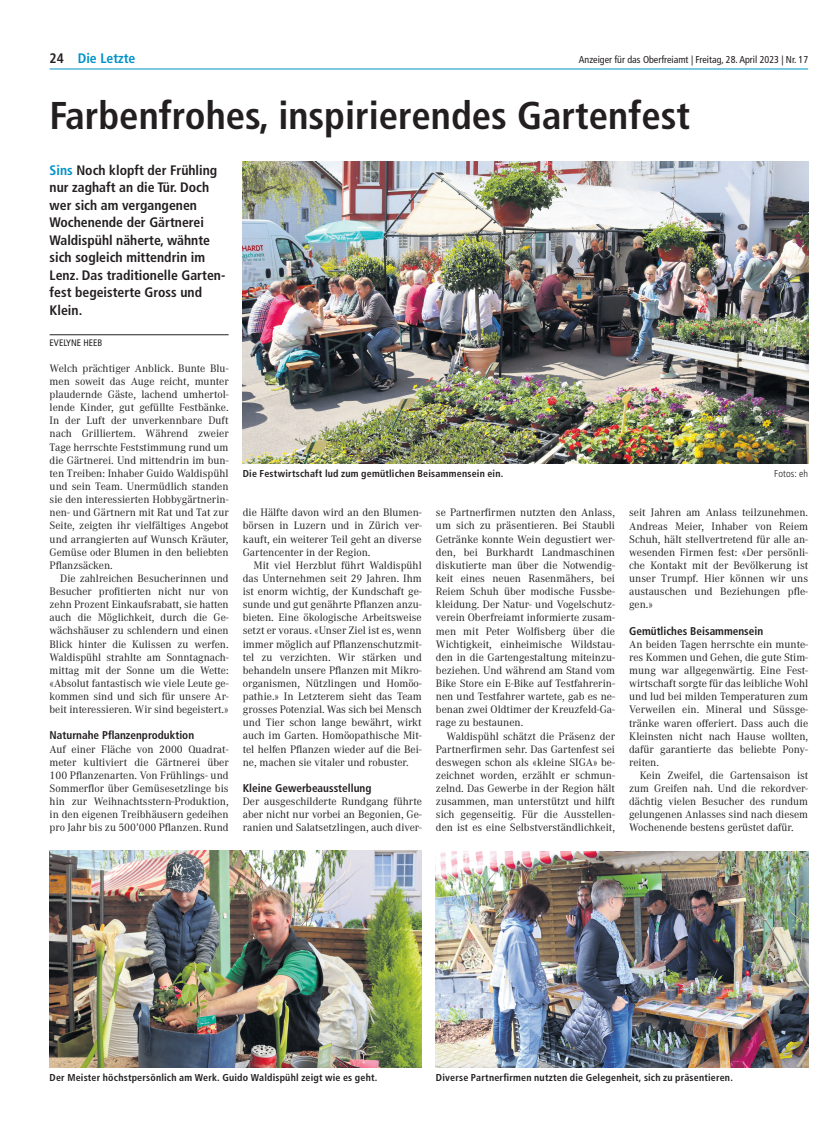
<style>
.page{position:relative;width:833px;height:1134px;background:#fff}
.page>*{position:absolute;margin:0;border:0;box-sizing:border-box;transform-origin:0 0}
.t1{font:700 condensed 38.75px "Frutiger LT Pro";color:#231f20}
.t2{font:700 condensed 13.75px/17.5px "Frutiger LT Pro";color:#231f20}
.t3{font:700 condensed 13.75px "Frutiger LT Pro";color:#0092c8}
.t4{font:11.25px/13.1px "Corporate A";color:#231f20;text-align:justify}
.t5{font:700 condensed 11.25px "Frutiger LT Pro";color:#231f20}
.t6{font:700 condensed 10px "Frutiger LT Pro";letter-spacing:.02em;color:#231f20}
.t7{font:condensed 10px "Frutiger LT Pro";color:#231f20}
.t8{font:300 condensed 10px "Frutiger LT Pro";letter-spacing:.01em;color:#231f20}
.t9{font:condensed 9.38px "Frutiger LT Pro";color:#231f20}
.s1{color:#231f20}
.s2{color:#0092c8}
</style>
<div class="page">
<hr style="left:50px;top:69px;width:758px;height:1px;background:#0092c8">
<hr style="left:50px;top:335px;width:179px;height:1px;background:#231f20">
<img style="left:50px;top:851px;width:372px;height:216px">
<img style="left:243px;top:162px;width:565px;height:302px">
<img style="left:436px;top:851px;width:372px;height:217px">
<p class="t3" style="left:50px;top:51px;width:87px"><span class="s1">24</span> Die Letzte</p>
<p class="t7" style="left:579px;top:54px;width:231px">Anzeiger für das Oberfreiamt | Freitag, 28. April 2023 | Nr. 17</p>
<h1 class="t1" style="left:50px;top:93px;width:642px">Farbenfrohes, inspirierendes Gartenfest</h1>
<p class="t2" style="left:50px;top:161px;width:177px"><span class="s2">Sins</span> Noch klopft der Frühling nur zaghaft an die Tür. Doch wer sich am vergangenen<br>Wochenende der Gärtnerei<br>Waldispühl näherte, wähnte sich sogleich mittendrin im<br>Lenz. Das traditionelle Garten&shy;fest begeisterte Gross und<br>Klein.</p>
<p class="t9" style="left:50px;top:337px;width:54px">EVELYNE HEEB</p>
<p class="t4" style="left:50px;top:361px;width:180px">Welch prächtiger Anblick. Bunte Blu&shy;men soweit das Auge reicht, munter plaudernde Gäste, lachend umhertol&shy;lende Kinder, gut gefüllte Festbänke.<br>In der Luft der unverkennbare Duft nach Grilliertem. Während zweier Tage herrschte Feststimmung rund um die Gärtnerei. Und mittendrin im bun&shy;ten Treiben: Inhaber Guido Waldispühl und sein Team. Unermüdlich standen sie den interessierten Hobbygärtnerin&shy;nen- und Gärtnern mit Rat und Tat zur Seite, zeigten ihr vielfältiges Angebot und arrangierten auf Wunsch Kräuter, Gemüse oder Blumen in den beliebten Pflanzsäcken.</p>
<p class="t4" style="left:50px;top:571px;width:180px;text-indent:11px">Die zahlreichen Besucherinnen und Besucher profitierten nicht nur von zehn Prozent Einkaufsrabatt, sie hatten auch die Möglichkeit, durch die Ge&shy;wächshäuser zu schlendern und einen Blick hinter die Kulissen zu werfen.<br>Waldispühl strahlte am Sonntagnach&shy;mittag mit der Sonne um die Wette: «Absolut fantastisch wie viele Leute ge&shy;kommen sind und sich für unsere Ar&shy;beit interessieren. Wir sind begeistert.»</p>
<p class="t5" style="left:50px;top:729px;width:146px">Naturnahe Pflanzenproduktion</p>
<p class="t4" style="left:50px;top:742px;width:180px">Auf einer Fläche von 2000 Quadrat&shy;meter kultiviert die Gärtnerei über 100 Pflanzenarten. Von Frühlings- und Sommerflor über Gemüsesetzlinge bis hin zur Weihnachtsstern-Produktion, in den eigenen Treibhäusern gedeihen pro Jahr bis zu 500’000 Pflanzen. Rund</p>
<p class="t6" style="left:243px;top:467px;width:262px">Die Festwirtschaft lud zum gemütlichen Beisammensein ein.</p>
<p class="t8" style="left:774px;top:468px;width:35px">Fotos: eh</p>
<p class="t4" style="left:436px;top:506px;width:180px">se Partnerfirmen nutzten den Anlass, um sich zu präsentieren. Bei Staubli Getränke konnte Wein degustiert wer&shy;den, bei Burkhardt Landmaschinen diskutierte man über die Notwendig&shy;keit eines neuen Rasenmähers, bei Reiem Schuh über modische Fussbe&shy;kleidung. Der Natur- und Vogelschutz&shy;verein Oberfreiamt informierte zusam&shy;men mit Peter Wolfisberg über die Wichtigkeit, einheimische Wildstau&shy;den in die Gartengestaltung miteinzu&shy;beziehen. Und während am Stand vom Bike Store ein E-Bike auf Testfahrerin&shy;nen und Testfahrer wartete, gab es ne&shy;benan zwei Oldtimer der Kreuzfeld-Ga&shy;rage zu bestaunen.</p>
<p class="t4" style="left:436px;top:729px;width:180px;text-align:left;text-indent:11px">Waldispühl schätzt die Präsenz der Partnerfirmen sehr. Das Gartenfest sei deswegen schon als «kleine SIGA» be&shy;zeichnet worden, erzählt er schmun&shy;zelnd. Das Gewerbe in der Region hält zusammen, man unterstützt und hilft sich gegenseitig. Für die Ausstellen-- den ist es eine Selbstverständlichkeit,</p>
<p class="t4" style="left:243px;top:505px;width:180px">die Hälfte davon wird an den Blumen&shy;börsen in Luzern und in Zürich ver&shy;kauft, ein weiterer Teil geht an diverse Gartencenter in der Region.</p>
<p class="t4" style="left:243px;top:558px;width:180px;text-indent:11px">Mit viel Herzblut führt Waldispühl das Unternehmen seit 29 Jahren. Ihm ist enorm wichtig, der Kundschaft ge&shy;sunde und gut genährte Pflanzen anzu&shy;bieten. Eine ökologische Arbeitsweise setzt er voraus. «Unser Ziel ist es, wenn immer möglich auf Pflanzenschutzmit&shy;tel zu verzichten. Wir stärken und behandeln unsere Pflanzen mit Mikro&shy;organismen, Nützlingen und Homöo&shy;pathie.» In Letzterem sieht das Team grosses Potenzial. Was sich bei Mensch und Tier schon lange bewährt, wirkt auch im Garten. Homöopathische Mit&shy;tel helfen Pflanzen wieder auf die Bei&shy;ne, machen sie vitaler und robuster.</p>
<p class="t5" style="left:243px;top:781px;width:130px">Kleine Gewerbeausstellung</p>
<p class="t4" style="left:243px;top:794px;width:180px">Der ausgeschilderte Rundgang führte aber nicht nur vorbei an Begonien, Ge&shy;ranien und Salatsetzlingen, auch diver-</p>
<p class="t4" style="left:629px;top:506px;width:180px">seit Jahren am Anlass teilzunehmen.<br>Andreas Meier, Inhaber von Reiem Schuh, hält stellvertretend für alle an&shy;wesenden Firmen fest: «Der persönli&shy;che Kontakt mit der Bevölkerung ist unser Trumpf. Hier können wir uns austauschen und Beziehungen pfle&shy;gen.»</p>
<p class="t5" style="left:629px;top:624px;width:136px">Gemütliches Beisammensein</p>
<p class="t4" style="left:629px;top:637px;width:180px">An beiden Tagen herrschte ein munte&shy;res Kommen und Gehen, die gute Stim&shy;mung war allgegenwärtig. Eine Fest&shy;wirtschaft sorgte für das leibliche Wohl und lud bei milden Temperaturen zum Verweilen ein. Mineral und Süssge&shy;tränke waren offeriert. Dass auch die Kleinsten nicht nach Hause wollten, dafür garantierte das beliebte Pony&shy;reiten.</p>
<p class="t4" style="left:629px;top:768px;width:180px;text-indent:11px">Kein Zweifel, die Gartensaison ist zum Greifen nah. Und die rekordver&shy;dächtig vielen Besucher des rundum gelungenen Anlasses sind nach diesem Wochenende bestens gerüstet dafür.</p>
<p class="t6" style="left:50px;top:1071px;width:329px">Der Meister höchstpersönlich am Werk. Guido Waldispühl zeigt wie es geht.</p>
<p class="t6" style="left:436px;top:1071px;width:298px">Diverse Partnerfirmen nutzten die Gelegenheit, sich zu präsentieren.</p>
</div>
